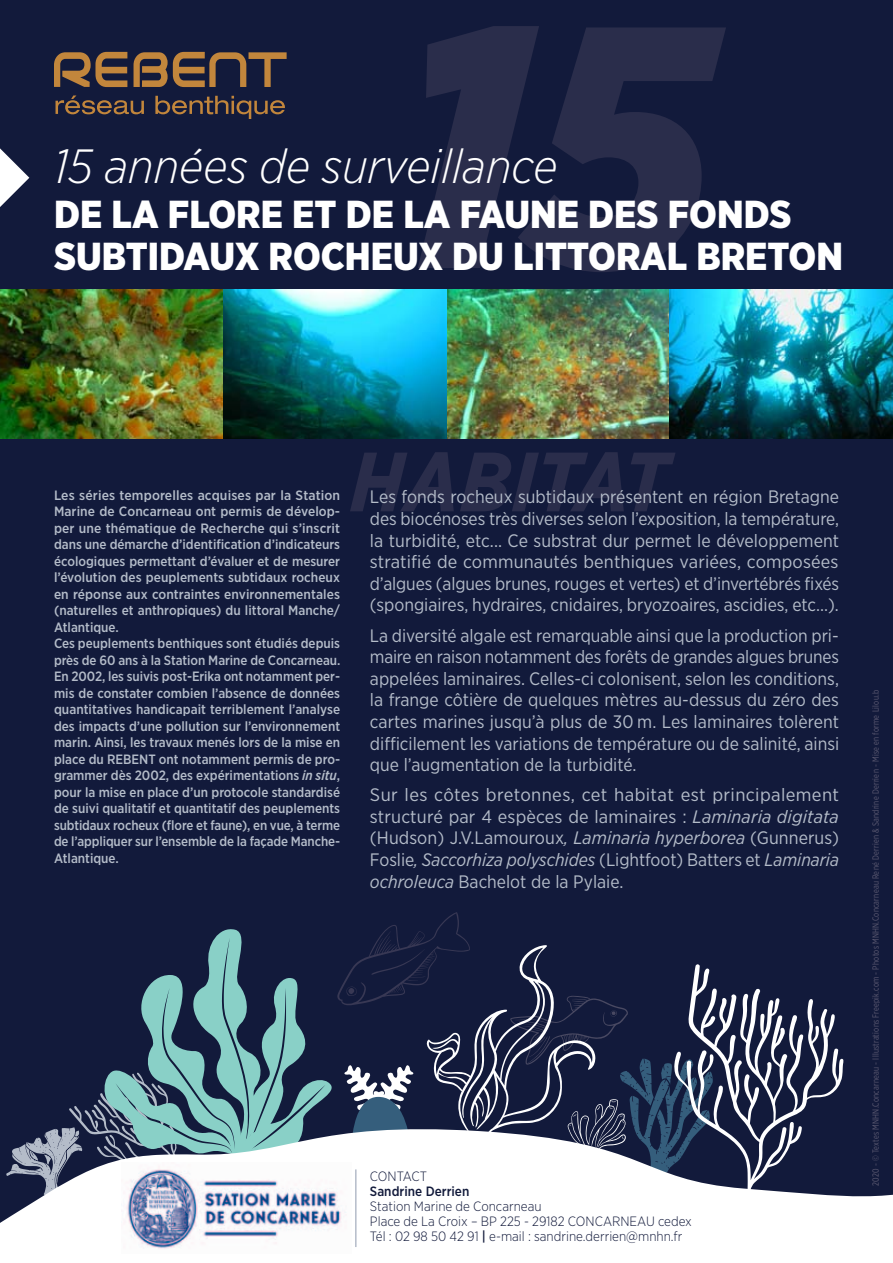
<style>
.page{position:relative;width:893px;height:1263px;background:#121a3b}
.page>*{position:absolute;margin:0;border:0;box-sizing:border-box;transform-origin:0 0}
.t1{font:italic 300 48px "Gotham Narrow";color:#fff}
.t2{font:900 39px/42px "Gotham Narrow";color:#fff}
.t3{font:18px/21.6px "Gotham Narrow";color:#b4bcc9;text-align:justify}
.t4{font:18px/21.6px "Gotham Narrow";color:#b4bcc9;text-align:justify;scale:1.05 1}
.t5{font:500 13.5px/16.5px "Gotham Narrow";color:#b4bcc9;scale:1.04 1}
.t6{font:300 13.5px/15px "Gotham Narrow";color:#121a3b}
.t7{font:500 13.5px "Gotham Narrow";color:#121a3b}
.t8{font:9px "Gotham X Narrow";letter-spacing:.025em;color:#5b5971}
.s1{font-style:italic}
.s2{font-weight:500}
</style>
<div class="page">
<img style="left:0;top:289px;width:893px;height:149px">
<svg style="left:69px;top:912px;width:774px;height:208px"></svg>
<svg style="left:0;top:148px;width:29px;height:59px"></svg>
<svg style="left:0;top:1120px;width:893px;height:143px;fill:#fff"></svg>
<hr style="left:355px;top:1169px;width:2px;height:78px;background:#b4bcc9">
<svg style="left:418px;top:26px;width:308px;height:246px;fill:#2a2d4b"></svg>
<svg style="left:56px;top:95px;width:88px;height:19px"></svg>
<svg style="left:155px;top:96px;width:130px;height:23px"></svg>
<svg style="left:54px;top:52px;width:73px;height:35px"></svg>
<svg style="left:134px;top:52px;width:153px;height:35px"></svg>
<svg style="left:350px;top:452px;width:325px;height:59px"></svg>
<img style="left:122px;top:1162px;width:229px;height:91px">
<h1 class="t1" style="left:54px;top:137px;width:505px">15 années de surveillance</h1>
<h2 class="t2" style="left:54px;top:193px;width:790px">DE LA FLORE ET DE LA FAUNE DES FONDS<br>SUBTIDAUX ROCHEUX DU LITTORAL BRETON</h2>
<p class="t5" style="left:54px;top:487px;width:277px">Les séries temporelles acquises par la Station Marine de Concarneau ont permis de dévelop&shy;per une thématique de Recherche qui s’inscrit dans une démarche d’identification d’indicateurs écologiques permettant d’évaluer et de mesurer l’évolution des peuplements subtidaux rocheux en réponse aux contraintes environnementales (naturelles et anthropiques) du littoral Manche/ Atlantique.<br>Ces peuplements benthiques sont étudiés depuis près de 60 ans à la Station Marine de Concarneau.<br>En 2002, les suivis post-Erika ont notamment per&shy;mis de constater combien l’absence de données quantitatives handicapait terriblement l’analyse des impacts d’une pollution sur l’environnement marin. Ainsi, les travaux menés lors de la mise en place du REBENT ont notamment permis de pro&shy;grammer dès 2002, des expérimentations <span class="s1">in situ</span>, pour la mise en place d’un protocole standardisé de suivi qualitatif et quantitatif des peuplements subtidaux rocheux (flore et faune), en vue, à terme de l’appliquer sur l’ensemble de la façade Manche-Atlantique.</p>
<p class="t3" style="left:370px;top:486px;width:471px">Les fonds rocheux subtidaux présentent en région Bretagne des biocénoses très diverses selon l’exposition, la température, la turbidité, etc... Ce substrat dur permet le développement stratifié de communautés benthiques variées, composées d’algues (algues brunes, rouges et vertes) et d’invertébrés fixés (spongiaires, hydraires, cnidaires, bryozoaires, ascidies, etc…).</p>
<p class="t3" style="left:370px;top:624px;width:471px">La diversité algale est remarquable ainsi que la production pri&shy;maire en raison notamment des forêts de grandes algues brunes appelées laminaires. Celles-ci colonisent, selon les conditions, la frange côtière de quelques mètres au-dessus du zéro des cartes marines jusqu’à plus de 30 m. Les laminaires tolèrent difficilement les variations de température ou de salinité, ainsi que l’augmentation de la turbidité.</p>
<p class="t4" style="left:370px;top:784px;width:448px">Sur les côtes bretonnes, cet habitat est principalement structuré par 4 espèces de laminaires : <span class="s1">Laminaria digitata </span>(Hudson) J.V.Lamouroux<span class="s1">, Laminaria hyperborea</span> (Gunnerus)<br>Foslie<span class="s1">, Saccorhiza polyschides</span> (Lightfoot) Batters et <span class="s1">Laminaria ochroleuca</span> Bachelot de la Pylaie.</p>
<p class="t6" style="left:370px;top:1169px;width:59px">Contact</p>
<p class="t7" style="left:370px;top:1183px;width:101px">Sandrine Derrien</p>
<p class="t6" style="left:370px;top:1199px;width:323px">Station Marine de Concarneau<br>Place de La Croix – BP 225 - 29182 Concarneau cedex<br>Tél : 02 98 50 42 91 <span class="s2">|</span> e-mail : sandrine.derrien@mnhn.fr</p>
<p class="t8" style="left:870px;top:1186px;width:497px;rotate:-90deg">2020 - © Textes MNHN.Concarneau - Illustrations Freepik.com - Photos MNHN.Concarneau René Derrien &amp; Sandrine Derrien - Mise en forme Lilou.b</p>
</div>
